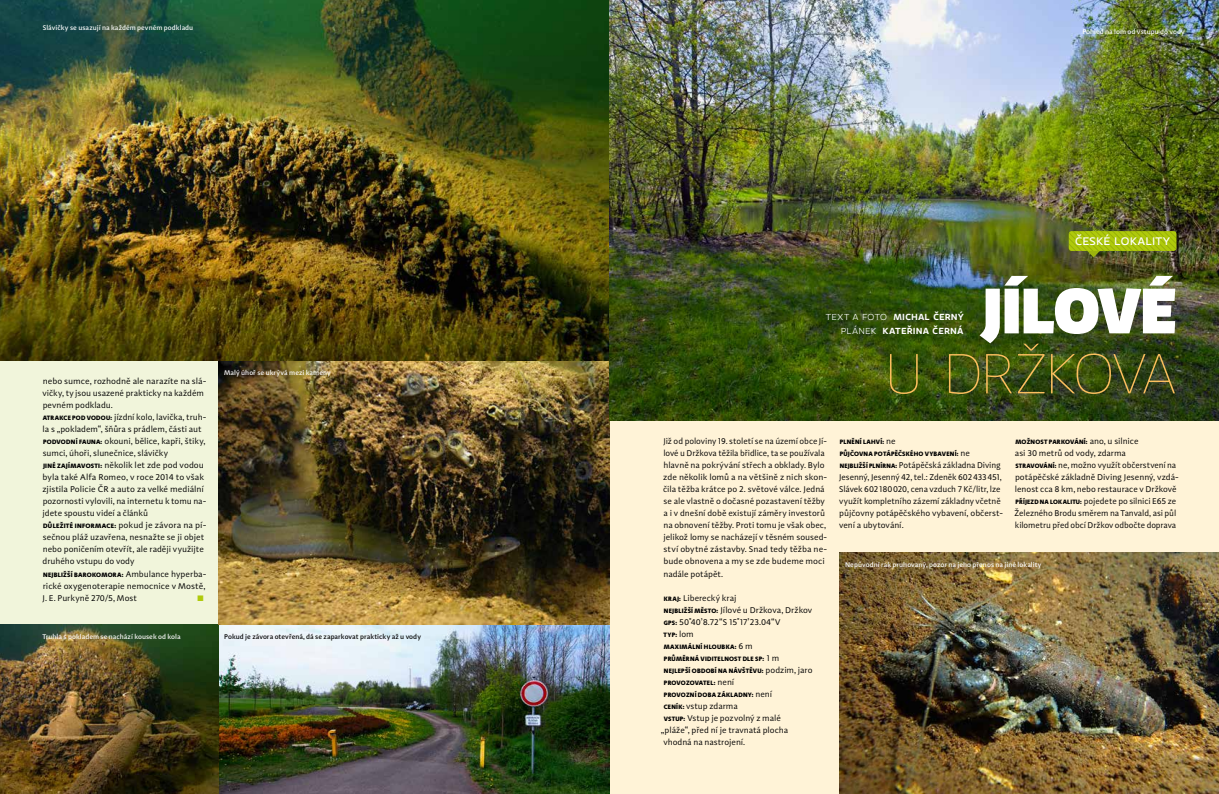
<style>
.page{position:relative;width:1219px;height:794px;background:#fff}
.page>*{position:absolute;margin:0;border:0;box-sizing:border-box;transform-origin:0 0}
.t1{font:900 63.7px "Gloriola Std Display";letter-spacing:-.01em;color:#fff}
.t2{font:100 56px "Gloriola Std Display";letter-spacing:-.035em;color:#fbbe5e}
.t3{font:15px "Gloriola Std";letter-spacing:-.005em;color:#fff}
.t4{font:500 12px/14px "Gloriola Std";letter-spacing:.01em;color:#fff;text-align:right}
.t5{font:8.6px/12px "Adagio Sans";letter-spacing:-.005em;color:#000}
.t6{font:8px "Zapf Dingbats ITC";color:#afca0b}
.t7{font:500 7px "Adagio Sans";letter-spacing:.005em;color:#fff}
.t8{font:500 7px "Adagio Sans";letter-spacing:.005em;color:#000}
.t9{font:900 6.5px/12px "Adagio Sans";letter-spacing:.03em;color:#000}
.s1{font-weight:900;font-size:6.5px}
.s2{font-weight:400;font-size:8.6px}
.s3{font-weight:300}
</style>
<div class="page">
<div style="left:0;top:360px;width:609px;height:434px;background:#f1f5db"></div>
<div style="left:609px;top:168px;width:610px;height:626px;background:#fff3d7"></div>
<img style="left:0;top:624px;width:609px;height:170px">
<img style="left:218px;top:360px;width:391px;height:264px">
<img style="left:839px;top:552px;width:380px;height:242px">
<img style="left:0;top:0;width:609px;height:360px">
<img style="left:609px;top:0;width:610px;height:420px">
<svg style="left:1069px;top:231px;width:107px;height:26px;background:#95aa11"></svg>
<p class="t7" style="left:43px;top:23px;width:152px">Slávičky se usazují na každém pevném podkladu</p>
<p class="t5" style="left:42px;top:375px;width:165px">nebo sumce, rozhodně ale narazíte na slá&shy;vičky, ty jsou usazené prakticky na každém pevném podkladu.<br><span class="s1">ATRAKCE POD VODOU:</span> jízdní kolo, lavička, truh&shy;la s „pokladem“, šňůra s prádlem, části aut <span class="s1">PODVODNÍ FAUNA:</span> okouni, bělice, kapři, štiky, sumci, úhoři, slunečnice, slávičky<br><span class="s1">JINÉ ZAJÍMAVOSTI:</span> několik let zde pod vodou byla také Alfa Romeo, v roce 2014 to však zjistila Policie ČR a auto za velké mediální pozornosti vylovili, na internetu k tomu na&shy;jdete spoustu videí a článků</p>
<p class="t9" style="left:43px;top:520px;width:165px">DŮLEŽITÉ INFORMACE: <span class="s2">pokud je závora na pí-</span></p>
<p class="t5" style="left:43px;top:531px;width:163px;text-align:justify">sečnou pláž uzavřena, nesnažte se ji objet nebo poničením otevřít, ale raději využijte druhého vstupu do vody</p>
<p class="t9" style="left:43px;top:568px;width:165px">NEJBLIŽŠÍ BAROKOMORA: <span class="s2">Ambulance hyperba-</span></p>
<p class="t5" style="left:43px;top:579px;width:164px">rické oxygenoterapie nemocnice v Mostě,<br>J. E. Purkyně 270/5, Most</p>
<p class="t6" style="left:197px;top:594px;width:8px">■</p>
<p class="t7" style="left:224px;top:368px;width:108px">Malý úhoř se ukrývá mezi kameny</p>
<p class="t7" style="left:42px;top:632px;width:140px">Truhla s pokladem se nachází kousek od kola</p>
<p class="t8" style="left:224px;top:632px;width:198px">Pokud je závora otevřená, dá se zaparkovat prakticky až u vody</p>
<p class="t7" style="left:1082px;top:27px;width:104px">Pohled na lom od vstupu do vody</p>
<h3 class="t3" style="left:1075px;top:229px;width:97px">české lokality</h3>
<h1 class="t1" style="left:982px;top:264px;width:196px">jílové</h1>
<h2 class="t2" style="left:886px;top:337px;width:292px">U DRŽKOVA</h2>
<h3 class="t4" style="left:826px;top:308px;width:139px"><span class="s3">text a foto</span> michal černý <span class="s3">plánek</span> kateřina černá</h3>
<p class="t5" style="left:663px;top:435px;width:166px">Již od poloviny 19. století se na území obce Jí&shy;lové u Držkova těžila břidlice, ta se používala hlavně na pokrývání střech a obklady. Bylo zde několik lomů a na většině z nich skon&shy;čila těžba krátce po 2. světové válce. Jedná se ale vlastně o dočasné pozastavení těžby a i v dnešní době existují záměry investorů na obnovení těžby. Proti tomu je však obec, jelikož lomy se nacházejí v těsném soused&shy;ství obytné zástavby. Snad tedy těžba ne&shy;bude obnovena a my se zde budeme moci nadále potápět.</p>
<p class="t5" style="left:664px;top:591px;width:150px"><span class="s1">KRAJ:</span> Liberecký kraj<br><span class="s1">NEJBLIŽŠÍ MĚSTO:</span> Jílové u Držkova, Držkov<br><span class="s1">GPS:</span> 50°40’8.72“S 15°17’23.04“V</p>
<p class="t9" style="left:664px;top:628px;width:150px">TYP: <span class="s2">lom<br></span>MAXIMÁLNÍ HLOUBKA: <span class="s2">6 m<br></span>PRŮMĚRNÁ VIDITELNOST DLE SP: <span class="s2">1 m<br></span>NEJLEPŠÍ OBDOBÍ NA NÁVŠTĚVU: <span class="s2">podzim, jaro<br></span>PROVOZOVATEL: <span class="s2">není<br></span>PROVOZNÍ DOBA ZÁKLADNY: <span class="s2">není</span></p>
<p class="t5" style="left:664px;top:699px;width:76px"><span class="s1">CENÍK:</span> vstup zdarma</p>
<p class="t5" style="left:664px;top:711px;width:119px"><span class="s1">VSTUP:</span> Vstup je pozvolný z malé</p>
<p class="t5" style="left:661px;top:723px;width:129px">„pláže“, před ní je travnatá plocha</p>
<p class="t5" style="left:663px;top:735px;width:83px">vhodná na nastrojení.</p>
<p class="t9" style="left:840px;top:436px;width:132px">PLNĚNÍ LAHVÍ: <span class="s2">ne<br></span>PŮJČOVNA POTÁPĚČSKÉHO VYBAVENÍ: <span class="s2">ne</span></p>
<p class="t5" style="left:839px;top:459px;width:165px"><span class="s1">NEJBLIŽŠÍ PLNÍRNA:</span> Potápěčská základna Diving Jesenný, Jesenný 42, tel.: Zdeněk 602433451, Slávek 602180020, cena vzduch 7 Kč/litr, lze využít kompletního zázemí základny včetně půjčovny potápěčského vybavení, občerst&shy;vení a ubytování.</p>
<p class="t9" style="left:1015px;top:436px;width:125px">MOŽNOST PARKOVÁNÍ: <span class="s2">ano, u silnice</span></p>
<p class="t5" style="left:1015px;top:447px;width:166px">asi 30 metrů od vody, zdarma<br><span class="s1">STRAVOVÁNÍ:</span> ne, možno využít občerstvení na potápěčské základně Diving Jesenný, vzdá&shy;lenost cca 8 km, nebo restaurace v Držkově <span class="s1">PŘÍJEZD NA LOKALITU:</span> pojedete po silnici E65 ze Železného Brodu směrem na Tanvald, asi půl kilometru před obcí Držkov odbočte doprava</p>
<p class="t7" style="left:845px;top:560px;width:198px">Nepůvodní rak pruhovaný, pozor na jeho přenos na jiné lokality</p>
</div>
